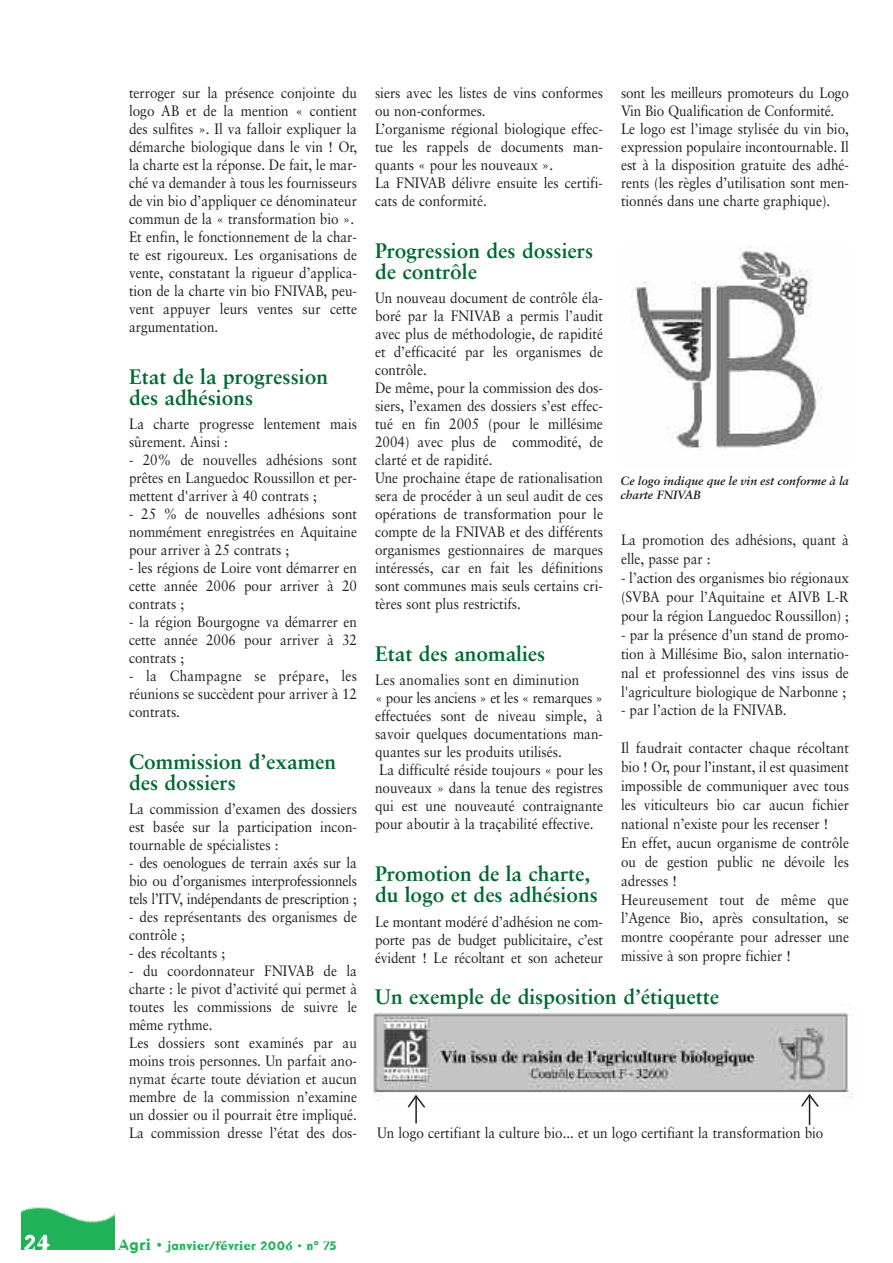
<style>
.page{position:relative;width:893px;height:1263px;background:#fff}
.page>*{position:absolute;margin:0;border:0;box-sizing:border-box;transform-origin:0 0}
.t1{font:700 21px/21px "Sabon";color:#006831}
.t2{font:15px/18px "Sabon";color:#231f20;scale:.9 1}
.t3{font:italic 700 12px/13.5px "Sabon";color:#231f20}
.t4{font:700 12px "Dead History";letter-spacing:.03em;color:#21b259}
.s1{font-size:21px;color:#fff}
.s2{font-size:15px;color:#fff}
.s3{font-size:15px}
</style>
<div class="page">
<img style="left:21px;top:1206px;width:93px;height:44px">
<img style="left:373px;top:1011px;width:480px;height:90px">
<img style="left:631px;top:247px;width:192px;height:203px">
<hr style="left:415px;top:1097px;width:2px;height:26px;background:#231f20">
<svg style="left:406px;top:1093px;width:21px;height:16px"></svg>
<svg style="left:800px;top:1092px;width:20px;height:33px"></svg>
<p class="t2" style="left:129px;top:85px;width:255px">terroger sur la présence conjointe du logo AB et de la mention « contient des sulfites ». Il va falloir expliquer la démarche biologique dans le vin ! Or, la charte est la réponse. De fait, le mar&shy;ché va demander à tous les fournisseurs de vin bio d’appliquer ce dénominateur commun de la « transformation bio ».<br>Et enfin, le fonctionnement de la char&shy;te est rigoureux. Les organisations de vente, constatant la rigueur d’applica&shy;tion de la charte vin bio FNIVAB, peu&shy;vent appuyer leurs ventes sur cette argumentation.</p>
<h1 class="t1" style="left:129px;top:368px;width:200px">Etat de la progression des adhésions</h1>
<p class="t2" style="left:129px;top:416px;width:255px">La charte progresse lentement mais sûrement. Ainsi :</p>
<p class="t2" style="left:129px;top:452px;width:255px;text-align:justify">- 20% de nouvelles adhésions sont prêtes en Languedoc Roussillon et per&shy;mettent d'arriver à 40 contrats ;</p>
<p class="t2" style="left:129px;top:506px;width:255px;text-align:justify">- 25 % de nouvelles adhésions sont nommément enregistrées en Aquitaine pour arriver à 25 contrats ;</p>
<p class="t2" style="left:129px;top:560px;width:255px;text-align:justify">- les régions de Loire vont démarrer en cette année 2006 pour arriver à 20 contrats ;</p>
<p class="t2" style="left:129px;top:614px;width:255px;text-align:justify">- la région Bourgogne va démarrer en cette année 2006 pour arriver à 32 contrats ;</p>
<p class="t2" style="left:129px;top:668px;width:255px;text-align:justify">- la Champagne se prépare, les réunions se succèdent pour arriver à 12 contrats.</p>
<h1 class="t1" style="left:129px;top:753px;width:209px">Commission d’examen des dossiers</h1>
<p class="t2" style="left:129px;top:801px;width:255px;text-align:justify">La commission d’examen des dossiers est basée sur la participation incon&shy;tournable de spécialistes :</p>
<p class="t2" style="left:129px;top:855px;width:255px;text-align:justify">- des oenologues de terrain axés sur la bio ou d’organismes interprofessionnels tels l’ITV, indépendants de prescription ;</p>
<p class="t2" style="left:129px;top:909px;width:255px">- des représentants des organismes de contrôle ;</p>
<p class="t2" style="left:129px;top:945px;width:109px">- des récoltants ;</p>
<p class="t2" style="left:129px;top:963px;width:255px">- du coordonnateur FNIVAB de la charte : le pivot d’activité qui permet à toutes les commissions de suivre le même rythme.<br>Les dossiers sont examinés par au moins trois personnes. Un parfait ano&shy;nymat écarte toute déviation et aucun membre de la commission n’examine un dossier ou il pourrait être impliqué.<br>La commission dresse l’état des dos-</p>
<p class="t2" style="left:375px;top:85px;width:255px">siers avec les listes de vins conformes ou non-conformes.<br>L’organisme régional biologique effec&shy;tue les rappels de documents man&shy;quants « pour les nouveaux ».<br>La FNIVAB délivre ensuite les certifi&shy;cats de conformité.</p>
<h1 class="t1" style="left:375px;top:242px;width:220px">Progression des dossiers de contrôle</h1>
<p class="t2" style="left:375px;top:290px;width:255px">Un nouveau document de contrôle éla&shy;boré par la FNIVAB a permis l’audit avec plus de méthodologie, de rapidité et d’efficacité par les organismes de contrôle.<br>De même, pour la commission des dos&shy;siers, l’examen des dossiers s’est effec&shy;tué en fin 2005 (pour le millésime 2004) avec plus de commodité, de clarté et de rapidité.<br>Une prochaine étape de rationalisation sera de procéder à un seul audit de ces opérations de transformation pour le compte de la FNIVAB et des différents organismes gestionnaires de marques intéressés, car en fait les définitions sont communes mais seuls certains cri&shy;tères sont plus restrictifs.</p>
<h1 class="t1" style="left:375px;top:645px;width:172px">Etat des anomalies</h1>
<p class="t2" style="left:375px;top:672px;width:255px">Les anomalies sont en diminution<br>« pour les anciens » et les « remarques » effectuées sont de niveau simple, à savoir quelques documentations man&shy;quantes sur les produits utilisés.<br>La difficulté réside toujours « pour les nouveaux » dans la tenue des registres qui est une nouveauté contraignante pour aboutir à la traçabilité effective.</p>
<h1 class="t1" style="left:375px;top:865px;width:224px">Promotion de la charte, du logo et des adhésions</h1>
<p class="t2" style="left:375px;top:913px;width:255px;text-align:justify">Le montant modéré d’adhésion ne com&shy;porte pas de budget publicitaire, c’est évident ! Le récoltant et son acheteur</p>
<p class="t2" style="left:621px;top:85px;width:255px">sont les meilleurs promoteurs du Logo Vin Bio Qualification de Conformité.<br>Le logo est l’image stylisée du vin bio, expression populaire incontournable. Il est à la disposition gratuite des adhé&shy;rents (les règles d’utilisation sont men&shy;tionnés dans une charte graphique).</p>
<p class="t3" style="left:621px;top:475px;width:230px">Ce logo indique que le vin est conforme à la charte FNIVAB</p>
<p class="t2" style="left:621px;top:532px;width:255px;line-height:18.9px">La promotion des adhésions, quant à elle, passe par :</p>
<p class="t2" style="left:621px;top:570px;width:255px;line-height:18.9px;text-align:justify">- l’action des organismes bio régionaux (SVBA pour l’Aquitaine et AIVB L-R pour la région Languedoc Roussillon) ;</p>
<p class="t2" style="left:621px;top:626px;width:255px;line-height:18.9px;text-align:justify">- par la présence d’un stand de promo&shy;tion à Millésime Bio, salon internatio&shy;nal et professionnel des vins issus de l'agriculture biologique de Narbonne ;</p>
<p class="t2" style="left:621px;top:702px;width:185px">- par l’action de la FNIVAB.</p>
<p class="t2" style="left:621px;top:740px;width:255px;line-height:18.9px">Il faudrait contacter chaque récoltant bio ! Or, pour l’instant, il est quasiment impossible de communiquer avec tous les viticulteurs bio car aucun fichier national n’existe pour les recenser !<br>En effet, aucun organisme de contrôle ou de gestion public ne dévoile les adresses !<br>Heureusement tout de même que l’Agence Bio, après consultation, se montre coopérante pour adresser une missive à son propre fichier !</p>
<h1 class="t1" style="left:375px;top:988px;width:346px">Un exemple de disposition d’étiquette</h1>
<p class="t2" style="left:377px;top:1125px;width:497px">Un logo certifiant la culture bio... et un logo certifiant la transformation bio</p>
<p class="t4" style="left:24px;top:1238px;width:314px"><span class="s1">24</span> <span class="s2">Alter</span> <span class="s3">Agri •</span> janvier/février 2006 • n° 75</p>
</div>
